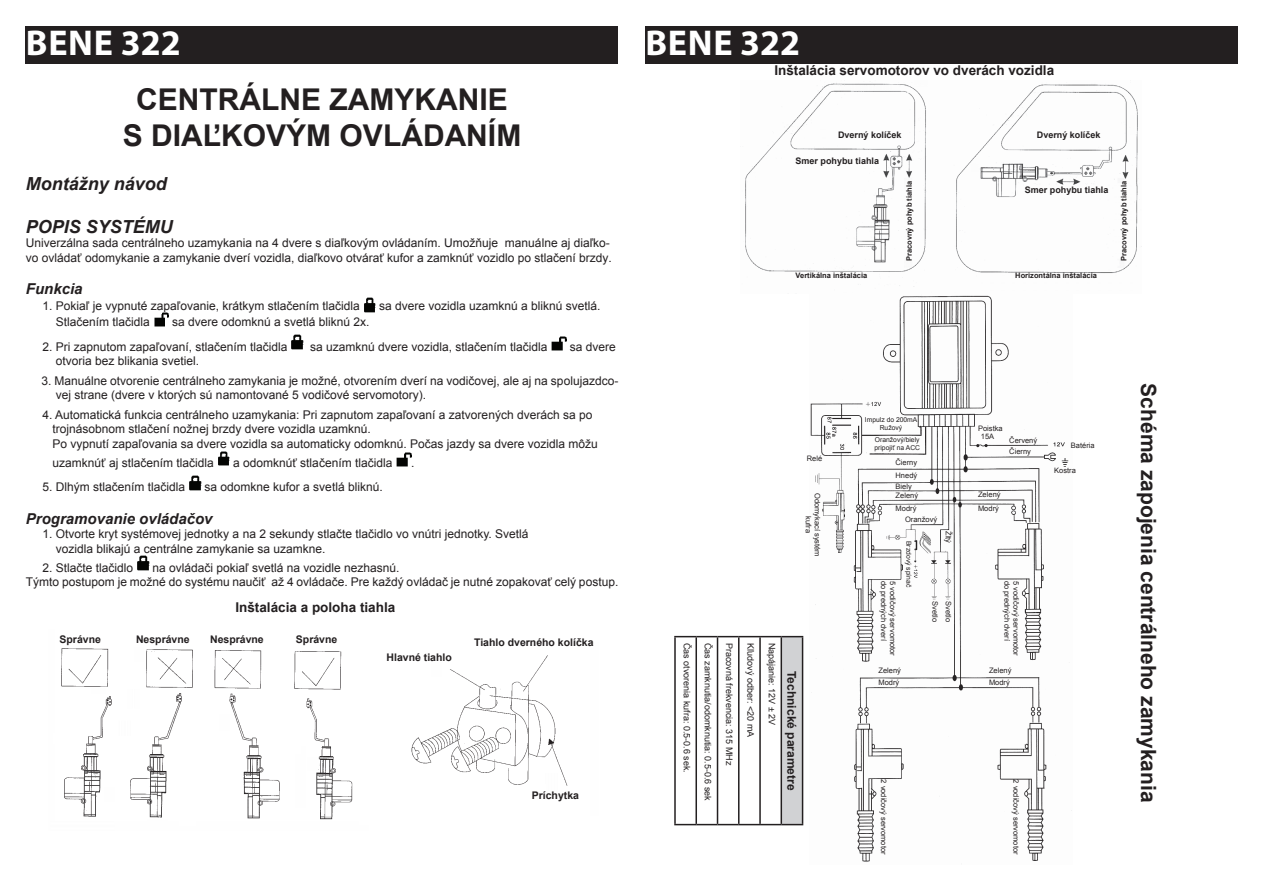
<style>
.page{position:relative;width:1263px;height:893px;background:#fff}
.page>*{position:absolute;margin:0;border:0;box-sizing:border-box;transform-origin:0 0}
.t1{font:700 36px "Myriad Pro";letter-spacing:.02em;color:#fff}
.t2{font:700 30px "Arial";color:#231f20}
.t3{font:700 21px "Arial";color:#231f20}
.t4{font:italic 700 18px "Arial";color:#231f20}
.t5{font:italic 700 15px "Arial";color:#231f20}
.t6{font:700 13.5px "Arial";color:#231f20}
.t7{font:12px/14.4px "Arial";color:#231f20}
.t8{font:700 12px "Arial";color:#231f20}
.t9{font:700 10.5px "Arial";color:#231f20}
.t10{font:9px "Arial";color:#231f20}
.t11{font:700 9px "Arial";color:#231f20}
.t12{font:7.5px/9px "Arial";color:#231f20;text-align:center}
.t13{font:700 7.5px "Arial";color:#231f20}
.t14{font:6.75px "Arial";color:#231f20}
</style>
<div class="page">
<img style="left:364px;top:297px;width:12px;height:16px">
<img style="left:154px;top:312px;width:15px;height:14px">
<img style="left:291px;top:334px;width:12px;height:16px">
<img style="left:551px;top:337px;width:15px;height:14px">
<img style="left:218px;top:451px;width:12px;height:15px">
<img style="left:396px;top:453px;width:15px;height:14px">
<img style="left:189px;top:475px;width:12px;height:16px">
<img style="left:137px;top:555px;width:12px;height:16px">
<div style="left:26px;top:26px;width:592px;height:37px;background:#231f20"></div>
<div style="left:645px;top:26px;width:592px;height:37px;background:#231f20"></div>
<div style="left:781px;top:637px;width:21px;height:188px;background:#d1d2d4"></div>
<hr style="left:674px;top:637px;width:2px;height:187px;background:#231f20">
<hr style="left:695px;top:637px;width:2px;height:187px;background:#231f20">
<hr style="left:717px;top:637px;width:1px;height:187px;background:#231f20">
<hr style="left:738px;top:637px;width:1px;height:187px;background:#231f20">
<hr style="left:759px;top:637px;width:2px;height:187px;background:#231f20">
<svg style="left:674px;top:636px;width:129px;height:1px"></svg>
<hr style="left:780px;top:637px;width:2px;height:187px;background:#231f20">
<hr style="left:802px;top:637px;width:1px;height:187px;background:#231f20">
<svg style="left:674px;top:824px;width:129px;height:1px"></svg>
<img style="left:745px;top:83px;width:397px;height:204px">
<img style="left:61px;top:648px;width:507px;height:172px">
<img style="left:810px;top:295px;width:262px;height:567px">
<p class="t1" style="left:26px;top:19px;width:156px">BENE 322</p>
<p class="t1" style="left:645px;top:19px;width:156px">BENE 322</p>
<p class="t2" style="left:136px;top:80px;width:373px">CENTRÁLNE ZAMYKANIE</p>
<p class="t2" style="left:123px;top:116px;width:400px">S DIAĽKOVÝM OVLÁDANÍM</p>
<p class="t4" style="left:26px;top:172px;width:143px">Montážny návod</p>
<p class="t4" style="left:26px;top:215px;width:149px">POPIS SYSTÉMU</p>
<p class="t7" style="left:26px;top:236px;width:587px">Univerzálna sada centrálneho uzamykania na 4 dvere s diaľkovým ovládaním. Umožňuje manuálne aj diaľko&shy;vo ovládať odomykanie a zamykanie dverí vozidla, diaľkovo otvárať kufor a zamknúť vozidlo po stlačení brzdy.</p>
<p class="t5" style="left:26px;top:279px;width:58px">Funkcia</p>
<p class="t7" style="left:43px;top:298px;width:319px">1. Pokiaľ je vypnuté zapaľovanie, krátkym stlačením tlačidla</p>
<p class="t7" style="left:379px;top:298px;width:223px">sa dvere vozidla uzamknú a bliknú svetlá.</p>
<p class="t7" style="left:56px;top:315px;width:96px">Stlačením tlačidla</p>
<p class="t7" style="left:172px;top:315px;width:199px">sa dvere odomknú a svetlá bliknú 2x.</p>
<p class="t7" style="left:43px;top:339px;width:246px">2. Pri zapnutom zapaľovaní, stlačením tlačidla</p>
<p class="t7" style="left:310px;top:339px;width:239px">sa uzamknú dvere vozidla, stlačením tlačidla</p>
<p class="t7" style="left:570px;top:339px;width:48px">sa dvere</p>
<p class="t7" style="left:56px;top:354px;width:145px">otvoria bez blikania svetiel.</p>
<p class="t7" style="left:41px;top:373px;width:578px">3. Manuálne otvorenie centrálneho zamykania je možné, otvorením dverí na vodičovej, ale aj na spolujazdco-</p>
<p class="t7" style="left:56px;top:388px;width:372px">vej strane (dvere v ktorých sú namontované 5 vodičové servomotory).</p>
<p class="t7" style="left:43px;top:408px;width:551px">4. Automatická funkcia centrálneho uzamykania: Pri zapnutom zapaľovaní a zatvorených dverách sa po</p>
<p class="t7" style="left:53px;top:422px;width:320px">trojnásobnom stlačení nožnej brzdy dvere vozidla uzamknú.</p>
<p class="t7" style="left:53px;top:436px;width:547px">Po vypnutí zapaľovania sa dvere vozidla sa automaticky odomknú. Počas jazdy sa dvere vozidla môžu</p>
<p class="t7" style="left:53px;top:456px;width:163px">uzamknúť aj stlačením tlačidla</p>
<p class="t7" style="left:233px;top:456px;width:161px">a odomknúť stlačením tlačidla</p>
<p class="t7" style="left:411px;top:456px;width:5px">.</p>
<p class="t7" style="left:43px;top:480px;width:144px">5. Dlhým stlačením tlačidla</p>
<p class="t7" style="left:205px;top:480px;width:180px">sa odomkne kufor a svetlá bliknú.</p>
<p class="t5" style="left:26px;top:509px;width:188px">Programovanie ovládačov</p>
<p class="t7" style="left:43px;top:527px;width:487px">1. Otvorte kryt systémovej jednotky a na 2 sekundy stlačte tlačidlo vo vnútri jednotky. Svetlá</p>
<p class="t7" style="left:56px;top:541px;width:271px">vozidla blikajú a centrálne zamykanie sa uzamkne.</p>
<p class="t7" style="left:43px;top:560px;width:92px">2. Stlačte tlačidlo</p>
<p class="t7" style="left:153px;top:560px;width:248px">na ovládači pokiaľ svetlá na vozidle nezhasnú.</p>
<p class="t7" style="left:26px;top:575px;width:594px">Týmto postupom je možné do systému naučiť až 4 ovládače. Pre každý ovládač je nutné zopakovať celý postup.</p>
<p class="t6" style="left:235px;top:598px;width:161px">Inštalácia a poloha tiahla</p>
<p class="t9" style="left:60px;top:633px;width:43px">Správne</p>
<p class="t9" style="left:136px;top:633px;width:55px">Nesprávne</p>
<p class="t9" style="left:210px;top:633px;width:55px">Nesprávne</p>
<p class="t9" style="left:296px;top:633px;width:43px">Správne</p>
<p class="t9" style="left:387px;top:650px;width:67px">Hlavné tiahlo</p>
<p class="t9" style="left:474px;top:635px;width:121px">Tiahlo dverného kolíčka</p>
<p class="t9" style="left:532px;top:788px;width:49px">Príchytka</p>
<p class="t6" style="left:774px;top:62px;width:281px">Inštalácia servomotorov vo dverách vozidla</p>
<p class="t11" style="left:838px;top:128px;width:65px">Dverný kolíček</p>
<p class="t11" style="left:1037px;top:128px;width:65px">Dverný kolíček</p>
<p class="t11" style="left:795px;top:155px;width:85px">Smer pohybu tiahla</p>
<p class="t11" style="left:1025px;top:184px;width:85px">Smer pohybu tiahla</p>
<p class="t13" style="left:1119px;top:261px;width:82px;rotate:-90deg">Pracovný pohyb tiahla</p>
<p class="t13" style="left:795px;top:270px;width:73px">Vertikálna inštalácia</p>
<p class="t13" style="left:1015px;top:270px;width:83px">Horizontálna inštalácia</p>
<p class="t13" style="left:904px;top:261px;width:82px;rotate:-90deg">Pracovný pohyb tiahla</p>
<p class="t12" style="left:807px;top:454px;width:17px">Relé</p>
<p class="t12" style="left:822px;top:493px;width:65px;rotate:90deg">Odomykací systém kufra</p>
<p class="t10" style="left:693px;top:643px;width:132px;rotate:90deg">Čas otvorenia kufra: 0.5-0.6 sek.</p>
<p class="t10" style="left:714px;top:643px;width:160px;rotate:90deg">Čas zamknutia/odomknutia: 0.5-0.6 sek</p>
<p class="t10" style="left:735px;top:643px;width:124px;rotate:90deg">Pracovná frekvencia: 315 MHz</p>
<p class="t10" style="left:756px;top:643px;width:96px;rotate:90deg">Kľudový odber: &lt;20 mA</p>
<p class="t10" style="left:778px;top:643px;width:84px;rotate:90deg">Napájanie: 12V ± 2V</p>
<p class="t8" style="left:800px;top:671px;width:121px;rotate:90deg">Technické parametre</p>
<p class="t14" style="left:865px;top:415px;width:54px">Impulz do 200mA</p>
<p class="t14" style="left:880px;top:423px;width:24px">Ružový</p>
<p class="t12" style="left:978px;top:424px;width:26px">Poistka</p>
<p class="t12" style="left:981px;top:432px;width:15px">15A</p>
<p class="t12" style="left:1009px;top:436px;width:29px">Červený</p>
<p class="t14" style="left:875px;top:435px;width:46px">Oranžový/biely</p>
<p class="t14" style="left:874px;top:444px;width:47px">pripojiť na ACC</p>
<p class="t12" style="left:1009px;top:447px;width:23px">Čierny</p>
<p class="t12" style="left:895px;top:458px;width:23px">Čierny</p>
<p class="t12" style="left:895px;top:471px;width:23px">Hnedý</p>
<p class="t12" style="left:895px;top:482px;width:18px">Biely</p>
<p class="t12" style="left:895px;top:491px;width:24px">Zelený</p>
<p class="t12" style="left:895px;top:504px;width:22px">Modrý</p>
<p class="t12" style="left:905px;top:515px;width:34px">Oranžový</p>
<p class="t12" style="left:978px;top:490px;width:24px">Zelený</p>
<p class="t12" style="left:978px;top:504px;width:22px">Modrý</p>
<p class="t12" style="left:953px;top:531px;width:14px;rotate:90deg">Žltý</p>
<p class="t14" style="left:913px;top:541px;width:48px;rotate:90deg">Brzdový spínač</p>
<p class="t12" style="left:888px;top:581px;width:62px;rotate:90deg">do predných dverí</p>
<p class="t12" style="left:897px;top:581px;width:77px;rotate:90deg">5 vodičový servomotor</p>
<p class="t12" style="left:1011px;top:581px;width:62px;rotate:90deg">do predných dverí</p>
<p class="t12" style="left:1020px;top:581px;width:77px;rotate:90deg">5 vodičový servomotor</p>
<p class="t12" style="left:878px;top:666px;width:24px">Zelený</p>
<p class="t12" style="left:989px;top:666px;width:24px">Zelený</p>
<p class="t12" style="left:878px;top:678px;width:22px">Modrý</p>
<p class="t12" style="left:989px;top:678px;width:22px">Modrý</p>
<p class="t12" style="left:940px;top:601px;width:22px;rotate:90deg">Svetlo</p>
<p class="t12" style="left:953px;top:601px;width:22px;rotate:90deg">Svetlo</p>
<p class="t12" style="left:1071px;top:441px;width:25px">Batéria</p>
<p class="t12" style="left:1054px;top:466px;width:23px">Kostra</p>
<p class="t12" style="left:888px;top:779px;width:77px;rotate:90deg">2 vodičový servomotor</p>
<p class="t12" style="left:1020px;top:779px;width:77px;rotate:90deg">2 vodičový servomotor</p>
<p class="t3" style="left:1162px;top:383px;width:420px;rotate:90deg">Schéma zapojenia centrálneho zamykania</p>
</div>
